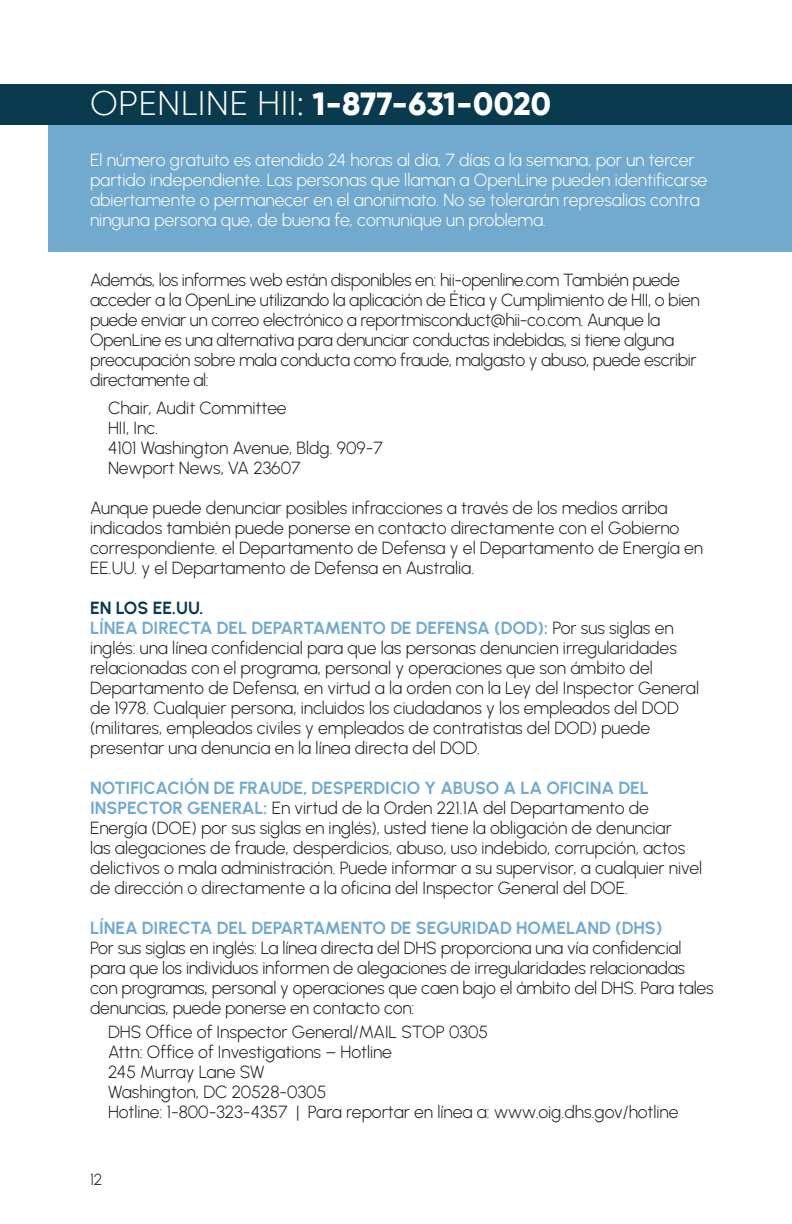
<style>
.page{position:relative;width:792px;height:1224px;background:#fff}
.page>*{position:absolute;margin:0;border:0;box-sizing:border-box;transform-origin:0 0}
.t1{font:800 32px "Gilroy";letter-spacing:.005em;color:#fff}
.t2{font:300 17.6px/20px "Urbanist";letter-spacing:-.005em;color:#231f20}
.t3{font:300 17.6px/20px "Urbanist";letter-spacing:-.005em;color:#fff}
.t4{font:700 17.6px "Urbanist";color:#093a4d}
.t5{font:300 16px "Urbanist";color:#231f20}
.s1{font-weight:300;font-size:34px}
.s2{font-weight:700;color:#72aacf}
</style>
<div class="page">
<div style="left:49px;top:125px;width:743px;height:127px;background:#72aacf"></div>
<div style="left:0;top:84px;width:792px;height:41px;background:#093a4d"></div>
<p class="t1" style="left:90px;top:83px;width:462px"><span class="s1">OPENLINE HII:</span> 1-877-631-0020</p>
<p class="t3" style="left:90px;top:150px;width:619px">El número gratuito es atendido 24 horas al día, 7 días a la semana, por un tercer partido independiente. Las personas que llaman a OpenLine pueden identificarse abiertamente o permanecer en el anonimato. No se tolerarán represalias contra ninguna persona que, de buena fe, comunique un problema.</p>
<p class="t2" style="left:90px;top:270px;width:611px">Además, los informes web están disponibles en: hii-openline.com También puede acceder a la OpenLine utilizando la aplicación de Ética y Cumplimiento de HII, o bien puede enviar un correo electrónico a reportmisconduct@hii-co.com. Aunque la OpenLine es una alternativa para denunciar conductas indebidas, si tiene alguna preocupación sobre mala conducta como fraude, malgasto y abuso, puede escribir directamente al:</p>
<p class="t2" style="left:108px;top:398px;width:180px">Chair, Audit Committee</p>
<p class="t2" style="left:108px;top:418px;width:52px">HII, Inc.</p>
<p class="t2" style="left:108px;top:438px;width:276px">4101 Washington Avenue, Bldg. 909-7</p>
<p class="t2" style="left:108px;top:458px;width:194px">Newport News, VA 23607</p>
<p class="t2" style="left:90px;top:498px;width:615px">Aunque puede denunciar posibles infracciones a través de los medios arriba indicados también puede ponerse en contacto directamente con el Gobierno correspondiente. el Departamento de Defensa y el Departamento de Energía en EE.UU. y el Departamento de Defensa en Australia.</p>
<p class="t4" style="left:90px;top:596px;width:115px">EN LOS EE.UU.</p>
<p class="t2" style="left:90px;top:618px;width:611px"><span class="s2">LÍNEA DIRECTA DEL DEPARTAMENTO DE DEFENSA (DOD):</span> Por sus siglas en inglés: una línea confidencial para que las personas denuncien irregularidades relacionadas con el programa, personal y operaciones que son ámbito del Departamento de Defensa, en virtud a la orden con la Ley del Inspector General de 1978. Cualquier persona, incluidos los ciudadanos y los empleados del DOD (militares, empleados civiles y empleados de contratistas del DOD) puede presentar una denuncia en la línea directa del DOD.</p>
<p class="t2" style="left:90px;top:778px;width:614px"><span class="s2">NOTIFICACIÓN DE FRAUDE, DESPERDICIO Y ABUSO A LA OFICINA DEL INSPECTOR GENERAL:</span> En virtud de la Orden 221.1A del Departamento de Energía (DOE) por sus siglas en inglés), usted tiene la obligación de denunciar<br>las alegaciones de fraude, desperdicios, abuso, uso indebido, corrupción, actos delictivos o mala administración. Puede informar a su supervisor, a cualquier nivel de dirección o directamente a la oficina del Inspector General del DOE.</p>
<p class="t2" style="left:90px;top:918px;width:625px"><span class="s2">LÍNEA DIRECTA DEL DEPARTAMENTO DE SEGURIDAD HOMELAND (DHS)<br></span>Por sus siglas en inglés: La línea directa del DHS proporciona una vía confidencial para que los individuos informen de alegaciones de irregularidades relacionadas con programas, personal y operaciones que caen bajo el ámbito del DHS. Para tales denuncias, puede ponerse en contacto con:</p>
<p class="t2" style="left:108px;top:1022px;width:382px">DHS Office of Inspector General/MAIL STOP 0305</p>
<p class="t2" style="left:108px;top:1042px;width:286px">Attn: Office of Investigations – Hotline</p>
<p class="t2" style="left:108px;top:1062px;width:158px">245 Murray Lane SW</p>
<p class="t2" style="left:108px;top:1082px;width:220px">Washington, DC 20528-0305</p>
<p class="t2" style="left:108px;top:1102px;width:572px">Hotline: 1-800-323-4357 | Para reportar en línea a: www.oig.dhs.gov/hotline</p>
<p class="t5" style="left:90px;top:1169px;width:14px">12</p>
</div>
